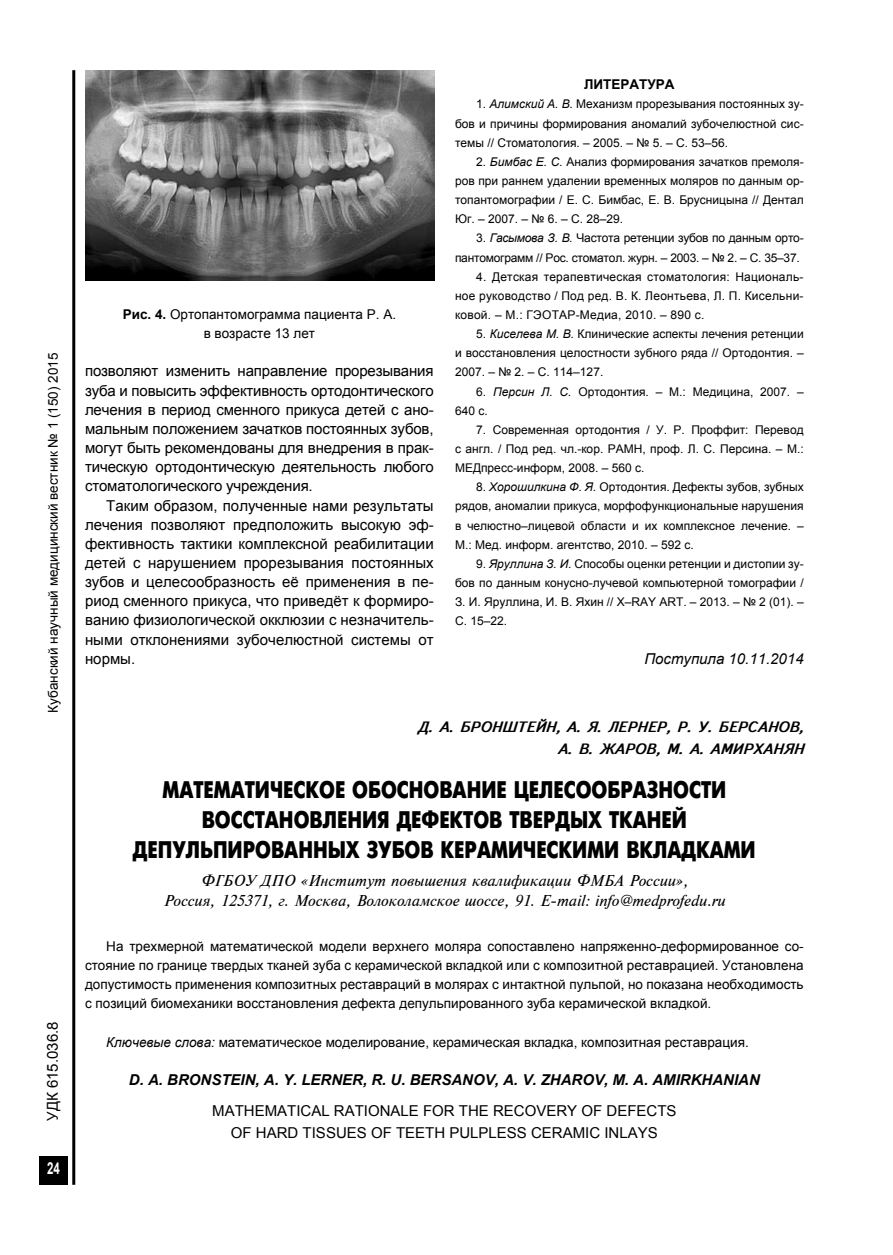
<style>
.page{position:relative;width:893px;height:1255px;background:#fff}
.page>*{position:absolute;margin:0;border:0;box-sizing:border-box;transform-origin:0 0}
.t1{font:700 24px/30px "Futuris";color:#000;text-align:center;scale:.8 1}
.t2{font:700 16.5px "Arial";color:#fff;scale:.7 1}
.t3{font:15px/19.2px "Arial";color:#000;text-align:justify}
.t4{font:15px/19.8px "Times ET Italic";color:#000;text-align:center}
.t5{font:italic 700 15px "Arial";color:#000}
.t6{font:italic 700 15px/22.5px "Text";color:#000;text-align:right}
.t7{font:italic 15px "Arial";color:#000}
.t8{font:13.5px/19.2px "Arial";color:#000;text-align:center}
.t9{font:700 13.5px "Arial";color:#000}
.t10{font:12px/19.2px "Arial";color:#000;text-align:justify}
.t11{font:12px/19.2px "Arial";letter-spacing:-.02em;color:#000}
.s1{font-weight:700}
.s2{font-style:italic}
</style>
<div class="page">
<hr style="left:72px;top:70px;width:3px;height:1114px;background:#000">
<div style="left:39px;top:1155px;width:29px;height:29px;background:#000"></div>
<img style="left:85px;top:70px;width:350px;height:211px">
<p class="t8" style="left:44px;top:712px;width:361px;rotate:-90deg">Кубанский научный медицинский вестник № 1 (150) 2015</p>
<p class="t3" style="left:43px;top:1120px;width:101px;rotate:-90deg">УДК 615.036.8</p>
<h2 class="t2" style="left:47px;top:1157px;width:20px">24</h2>
<p class="t8" style="left:123px;top:305px;width:275px"><span class="s1">Рис. 4.</span> Ортопантомограмма пациента Р. А. в возрасте 13 лет</p>
<p class="t3" style="left:85px;top:362px;width:350px">позволяют изменить направление прорезывания зуба и повысить эффективность ортодонтического лечения в период сменного прикуса детей с ано&shy;мальным положением зачатков постоянных зубов, могут быть рекомендованы для внедрения в прак&shy;тическую ортодонтическую деятельность любого стоматологического учреждения.</p>
<p class="t3" style="left:85px;top:496px;width:350px;text-indent:21px">Таким образом, полученные нами результаты лечения позволяют предположить высокую эф&shy;фективность тактики комплексной реабилитации детей с нарушением прорезывания постоянных зубов и целесообразность её применения в пе&shy;риод сменного прикуса, что приведёт к формиро&shy;ванию физиологической окклюзии с незначитель&shy;ными отклонениями зубочелюстной системы от нормы.</p>
<p class="t9" style="left:584px;top:76px;width:92px">ЛИТЕРАТУРА</p>
<p class="t10" style="left:455px;top:95px;width:350px;text-indent:21px">1. <span class="s2">Алимский А. В.</span> Механизм прорезывания постоянных зу&shy;бов и причины формирования аномалий зубочелюстной сис&shy;темы // Стоматология. – 2005. – № 5. – С. 53–56.</p>
<p class="t10" style="left:455px;top:152px;width:350px;text-indent:21px">2. <span class="s2">Бимбас Е. С.</span> Анализ формирования зачатков премоля&shy;ров при раннем удалении временных моляров по данным ор&shy;топантомографии / Е. С. Бимбас, Е. В. Брусницына // Дентал Юг. – 2007. – № 6. – С. 28–29.</p>
<p class="t11" style="left:455px;top:229px;width:350px;text-indent:21px">3. <span class="s2">Гасымова З. В.</span> Частота ретенции зубов по данным орто&shy;пантомограмм // Рос. стоматол. журн. – 2003. – № 2. – С. 35–37.</p>
<p class="t10" style="left:455px;top:267px;width:350px;text-indent:21px">4. Детская терапевтическая стоматология: Националь&shy;ное руководство / Под ред. В. К. Леонтьева, Л. П. Кисельни&shy;ковой. – М.: ГЭОТАР-Медиа, 2010. – 890 с.</p>
<p class="t10" style="left:455px;top:324px;width:350px;text-indent:21px">5. <span class="s2">Киселева М. В.</span> Клинические аспекты лечения ретенции и восстановления целостности зубного ряда // Ортодонтия. – 2007. – № 2. – С. 114–127.</p>
<p class="t10" style="left:455px;top:382px;width:350px;text-indent:21px">6. <span class="s2">Персин Л. С.</span> Ортодонтия. – М.: Медицина, 2007. –<br>640 с.</p>
<p class="t10" style="left:455px;top:420px;width:350px;text-indent:21px">7. Современная ортодонтия / У. Р. Проффит: Перевод с англ. / Под ред. чл.-кор. РАМН, проф. Л. С. Персина. – М.:<br>МЕДпресс-информ, 2008. – 560 с.</p>
<p class="t10" style="left:455px;top:477px;width:350px;text-indent:21px">8. <span class="s2">Хорошилкина Ф. Я.</span> Ортодонтия. Дефекты зубов, зубных рядов, аномалии прикуса, морфофункциональные нарушения в челюстно–лицевой области и их комплексное лечение. – М.: Мед. информ. агентство, 2010. – 592 с.</p>
<p class="t10" style="left:455px;top:554px;width:350px;text-indent:21px">9. <span class="s2">Яруллина З. И.</span> Способы оценки ретенции и дистопии зу&shy;бов по данным конусно-лучевой компьютерной томографии / З. И. Яруллина, И. В. Яхин // X–RAY ART. – 2013. – № 2 (01). – С. 15–22.</p>
<p class="t7" style="left:644px;top:648px;width:161px">Поступила 10.11.2014</p>
<p class="t6" style="left:417px;top:715px;width:342px">Д. А. Бронштейн, А. Я. Лернер, Р. У. Берсан</p>
<p class="t6" style="left:557px;top:715px;width:249px">ов,<br>А. В. Жаров, М. А. Амирханян</p>
<h1 class="t1" style="left:133px;top:774px;width:780px">МАТЕМАТИЧЕСКОЕ ОБОСНОВАНИЕ ЦЕЛЕСООБРАЗНОСТИ<br>ВОССТАНОВЛЕНИЯ ДЕФЕКТОВ ТВЕРДЫХ ТКАНЕЙ<br>ДЕПУЛЬПИРОВАННЫХ ЗУБОВ КЕРАМИЧЕСКИМИ ВКЛАДКАМИ</h1>
<p class="t4" style="left:163px;top:870px;width:563px">ФГБОУ ДПО «Институт повышения квалификации ФМБА России»,<br>Россия, 125371, г. Москва, Волоколамское шоссе, 91. E-mail: info@medprofedu.ru</p>
<p class="t8" style="left:85px;top:936px;width:720px;text-align:justify;text-indent:21px">На трехмерной математической модели верхнего моляра сопоставлено напряженно-деформированное со&shy;стояние по границе твердых тканей зуба с керамической вкладкой или с композитной реставрацией. Установлена допустимость применения композитных реставраций в молярах с интактной пульпой, но показана необходимость с позиций биомеханики восстановления дефекта депульпированного зуба керамической вкладкой.</p>
<p class="t8" style="left:106px;top:1032px;width:644px"><span class="s2">Ключевые слова:</span> математическое моделирование, керамическая вкладка, композитная реставрация.</p>
<p class="t5" style="left:129px;top:1069px;width:82px">D. A. BRONSTEIN</p>
<p class="t5" style="left:256px;top:1069px;width:67px">, A. Y. LERNER</p>
<p class="t5" style="left:363px;top:1069px;width:70px">, R. U. BERSAN</p>
<p class="t5" style="left:473px;top:1069px;width:89px">OV, A. V. ZHAR</p>
<p class="t5" style="left:582px;top:1069px;width:92px">OV, M. A. AMIRKHANIAN</p>
<p class="t3" style="left:212px;top:1099px;width:466px;line-height:22.5px;text-align:center">MATHEMATICAL RATIONALE FOR THE RECOVERY OF DEFECTS<br>OF HARD TISSUES OF TEETH PULPLESS CERAMIC INLAYS</p>
</div>
